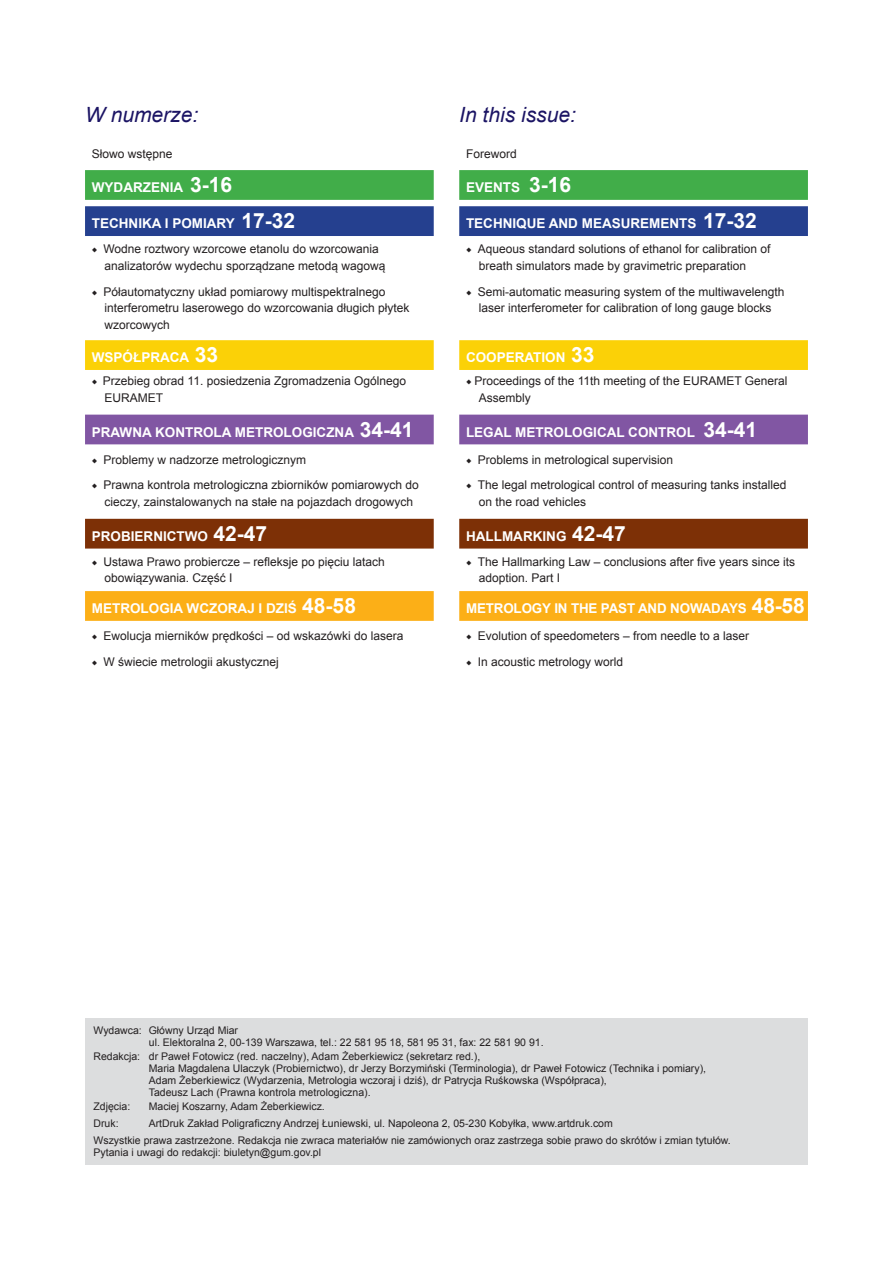
<style>
.page{position:relative;width:893px;height:1263px;background:#fff}
.page>*{position:absolute;margin:0;border:0;box-sizing:border-box;transform-origin:0 0}
.t1{font:italic 21px "Arial";color:#1b1464}
.t2{font:700 13.5px "Arial";color:#fff}
.t3{font:12px/16.5px "Arial";color:#231f20}
.t4{font:10.5px/12px "Arial";color:#231f20}
.s1{font-size:21px}
.s2{font-family:"Minion Pro"}
</style>
<div class="page">
<svg style="left:85px;top:170px;width:723px;height:30px;background:#49b050"></svg>
<svg style="left:85px;top:206px;width:723px;height:30px;background:#2e4893"></svg>
<svg style="left:85px;top:340px;width:723px;height:30px;background:#fbd211"></svg>
<div style="left:85px;top:415px;width:723px;height:29px;background:#8156a3"></div>
<svg style="left:85px;top:519px;width:723px;height:30px;background:#833a12"></svg>
<svg style="left:85px;top:591px;width:723px;height:30px;background:#fcb220"></svg>
<div style="left:85px;top:1018px;width:723px;height:147px;background:#dcddde"></div>
<p class="t1" style="left:85px;top:101px;width:115px">W numerze:</p>
<p class="t1" style="left:459px;top:101px;width:118px">In this issue:</p>
<p class="t3" style="left:92px;top:146px;width:82px">Słowo wstępne</p>
<p class="t3" style="left:466px;top:146px;width:52px">Foreword</p>
<p class="t2" style="left:92px;top:178px;width:142px">WYDARZENIA <span class="s1">3-16</span></p>
<p class="t2" style="left:466px;top:178px;width:107px">EVENTS <span class="s1">3-16</span></p>
<p class="t2" style="left:92px;top:215px;width:205px">TECHNIKA I POMIARY <span class="s1">17-32</span></p>
<p class="t2" style="left:466px;top:215px;width:292px">TECHNIQUE AND MEASUREMENTS <span class="s1">17-32</span></p>
<p class="t3" style="left:105px;top:241px;width:282px;text-indent:-13px"><span class="s2">◆</span> Wodne roztwory wzorcowe etanolu do wzorcowania analizatorów wydechu sporządzane metodą wagową</p>
<p class="t3" style="left:479px;top:241px;width:293px;text-indent:-13px"><span class="s2">◆</span> Aqueous standard solutions of ethanol for calibration of breath simulators made by gravimetric preparation</p>
<p class="t3" style="left:105px;top:283px;width:306px;text-indent:-13px"><span class="s2">◆</span> Półautomatyczny układ pomiarowy multispektralnego interferometru laserowego do wzorcowania długich płytek wzorcowych</p>
<p class="t3" style="left:466px;top:283px;width:320px;text-align:center"><span class="s2">◆</span> Semi-automatic measuring system of the multiwavelength laser interferometer for calibration of long gauge blocks</p>
<p class="t2" style="left:92px;top:349px;width:128px">WSPÓŁPRACA <span class="s1">33</span></p>
<p class="t2" style="left:466px;top:349px;width:130px">COOPERATION <span class="s1">33</span></p>
<p class="t3" style="left:105px;top:373px;width:303px;text-indent:-13px"><span class="s2">◆</span> Przebieg obrad 11. posiedzenia Zgromadzenia Ogólnego<br>EURAMET</p>
<p class="t3" style="left:479px;top:373px;width:310px;text-indent:-13px"><span class="s2">◆</span> Proceedings of the 11th meeting of the EURAMET General<br>Assembly</p>
<p class="t2" style="left:92px;top:423px;width:323px">PRAWNA KONTROLA METROLOGICZNA <span class="s1">34-41</span></p>
<p class="t2" style="left:466px;top:423px;width:293px">LEGAL METROLOGICAL CONTROL <span class="s1">34-41</span></p>
<p class="t3" style="left:92px;top:451px;width:216px"><span class="s2">◆</span> Problemy w nadzorze metrologicznym</p>
<p class="t3" style="left:466px;top:451px;width:209px"><span class="s2">◆</span> Problems in metrological supervision</p>
<p class="t3" style="left:92px;top:477px;width:329px;text-align:center"><span class="s2">◆</span> Prawna kontrola metrologiczna zbiorników pomiarowych do cieczy, zainstalowanych na stałe na pojazdach drogowych</p>
<p class="t3" style="left:479px;top:477px;width:309px;text-indent:-13px"><span class="s2">◆</span> The legal metrological control of measuring tanks installed on the road vehicles</p>
<p class="t2" style="left:92px;top:527px;width:177px">PROBIERNICTWO <span class="s1">42-47</span></p>
<p class="t2" style="left:466px;top:527px;width:161px">HALLMARKING <span class="s1">42-47</span></p>
<p class="t3" style="left:105px;top:554px;width:282px;text-indent:-13px"><span class="s2">◆</span> Ustawa Prawo probiercze – refleksje po pięciu latach obowiązywania. Część I</p>
<p class="t3" style="left:479px;top:554px;width:318px;text-indent:-13px"><span class="s2">◆</span> The Hallmarking Law – conclusions after five years since its adoption. Part I</p>
<p class="t2" style="left:92px;top:599px;width:266px">METROLOGIA WCZORAJ I DZIŚ <span class="s1">48-58</span></p>
<p class="t2" style="left:466px;top:599px;width:340px">METROLOGY IN THE PAST AND NOWADAYS <span class="s1">48-58</span></p>
<p class="t3" style="left:92px;top:628px;width:313px"><span class="s2">◆</span> Ewolucja mierników prędkości – od wskazówki do lasera</p>
<p class="t3" style="left:466px;top:628px;width:285px"><span class="s2">◆</span> Evolution of speedometers – from needle to a laser</p>
<p class="t3" style="left:92px;top:653px;width:188px"><span class="s2">◆</span> W świecie metrologii akustycznej</p>
<p class="t3" style="left:466px;top:653px;width:159px"><span class="s2">◆</span> In acoustic metrology world</p>
<p class="t4" style="left:149px;top:1024px;width:396px;text-indent:-55px">Wydawca: Główny Urząd Miar<br>ul. Elektoralna 2, 00-139 Warszawa, tel.: 22 581 95 18, 581 95 31, fax: 22 581 90 91.</p>
<p class="t4" style="left:149px;top:1051px;width:559px;text-indent:-55px">Redakcja: dr Paweł Fotowicz (red. naczelny), Adam Żeberkiewicz (sekretarz red.),<br>Maria Magdalena Ulaczyk (Probiernictwo), dr Jerzy Borzymiński (Terminologia), dr Paweł Fotowicz (Technika i pomiary), Adam Żeberkiewicz (Wydarzenia, Metrologia wczoraj i dziś), dr Patrycja Ruśkowska (Współpraca),<br>Tadeusz Lach (Prawna kontrola metrologiczna).</p>
<p class="t4" style="left:94px;top:1101px;width:38px">Zdjęcia:</p>
<p class="t4" style="left:149px;top:1101px;width:178px">Maciej Koszarny, Adam Żeberkiewicz.</p>
<p class="t4" style="left:94px;top:1117px;width:27px">Druk:</p>
<p class="t4" style="left:149px;top:1117px;width:465px">ArtDruk Zakład Poligraficzny Andrzej Łuniewski, ul. Napoleona 2, 05-230 Kobyłka, www.artdruk.com</p>
<p class="t4" style="left:94px;top:1134px;width:639px">Wszystkie prawa zastrzeżone. Redakcja nie zwraca materiałów nie zamówionych oraz zastrzega sobie prawo do skrótów i zmian tytułów.</p>
<p class="t4" style="left:94px;top:1146px;width:229px">Pytania i uwagi do redakcji: biuletyn@gum.gov.pl</p>
</div>
